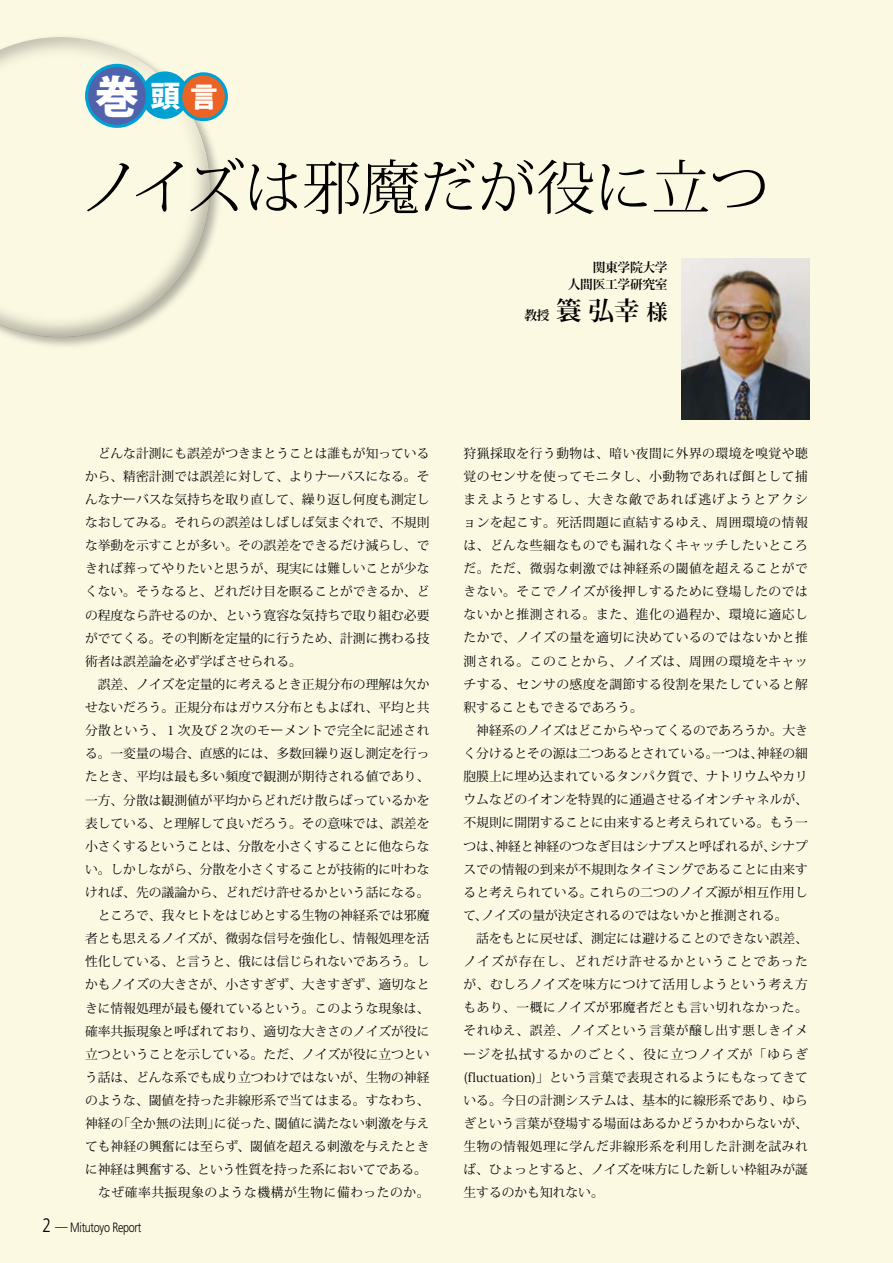
<style>
.page{position:relative;width:893px;height:1263px;background:#fcf9e3}
.page>*{position:absolute;margin:0;border:0;box-sizing:border-box;transform-origin:0 0}
.t1{font:300 58.95px "Koz Min Pro";letter-spacing:-.01em;color:#000}
.t2{font:800 43.95px "Koz Go Pro";color:#fff}
.t3{font:300 13.5px "Mitutoyo Frutiger";letter-spacing:-.02em;color:#000}
.t4{font:12.75px/23.1px "Koz Min Pro";color:#000}
.t5{font:12.75px/23.1px "Koz Min Pro";letter-spacing:.04em;color:#000}
.t6{font:700 12.75px/17px "Koz Min Pro";letter-spacing:-.025em;color:#000;text-align:right}
.s1{font-size:29.7px}
.s2{font-size:27.6px}
.s3{font-size:25.5px}
.s4{font-size:21.3px}
.s5{font-size:19.5px}
.s6{font-family:"Koz Go Std";font-weight:400;font-size:11.7px}
</style>
<div class="page">
<div style="left:0;top:33px;width:223px;height:317px;background:#000;opacity:.3"></div>
<div style="left:0;top:36px;width:196px;height:221px;background:#000;opacity:.3"></div>
<div style="left:0;top:80px;width:212px;height:259px;background:#000;opacity:.3"></div>
<img style="left:682px;top:258px;width:127px;height:162px">
<div style="left:142px;top:72px;width:46px;height:46px;background:#00a0d2;border-radius:50%"></div>
<div style="left:141px;top:71px;width:48px;height:48px;border:2px solid #00a0d2;border-radius:50%"></div>
<div style="left:87px;top:65px;width:61px;height:61px;background:#5062ac;border-radius:50%"></div>
<div style="left:85px;top:64px;width:64px;height:64px;border:3px solid #00a0d2;border-radius:50%"></div>
<div style="left:181px;top:74px;width:45px;height:46px;background:#ec6326;border-radius:50%"></div>
<div style="left:179px;top:72px;width:49px;height:49px;border:3px solid #00a0d2;border-radius:50%"></div>
<h2 class="t2" style="left:95px;top:68px;width:124px">巻<span class="s1">頭</span><span class="s2">言</span></h2>
<h1 class="t1" style="left:80px;top:146px;width:690px">ノイズは邪魔だが役に立つ</h1>
<p class="t6" style="left:568px;top:258px;width:101px">関東学院大学<br>人間医工学研究室</p>
<p class="t6" style="left:512px;top:306px;width:157px">　教授 <span class="s3">簑 弘幸</span> <span class="s4">様</span></p>
<p class="t4" style="left:85px;top:441px;width:346px">　どんな計測にも誤差がつきまとうことは誰もが知っているから、精密計測では誤差に対して、よりナーバスになる。そんなナーバスな気持ちを取り直して、繰り返し何度も測定しなおしてみる。それらの誤差はしばしば気まぐれで、不規則な挙動を示すことが多い。その誤差をできるだけ減らし、できれば葬ってやりたいと思うが、現実には難しいことが少なくない。そうなると、どれだけ目を瞑ることができるか、どの程度なら許せるのか、という寛容な気持ちで取り組む必要がでてくる。その判断を定量的に行うため、計測に携わる技術者は誤差論を必ず学ばさせられる。<br>　誤差、ノイズを定量的に考えるとき正規分布の理解は欠かせないだろう。正規分布はガウス分布ともよばれ、平均と共分散という、１次及び２次のモーメントで完全に記述される。一変量の場合、直感的には、多数回繰り返し測定を行ったとき、平均は最も多い頻度で観測が期待される値であり、一方、分散は観測値が平均からどれだけ散らばっているかを表している、と理解して良いだろう。その意味では、誤差を小さくするということは、分散を小さくすることに他ならない。しかしながら、分散を小さくすることが技術的に叶わなければ、先の議論から、どれだけ許せるかという話になる。　ところで、我々ヒトをはじめとする生物の神経系では邪魔者とも思えるノイズが、微弱な信号を強化し、情報処理を活性化している、と言うと、俄には信じられないであろう。しかもノイズの大きさが、小さすぎず、大きすぎず、適切なときに情報処理が最も優れているという。このような現象は、確率共振現象と呼ばれており、適切な大きさのノイズが役に立つということを示している。ただ、ノイズが役に立つという話は、どんな系でも成り立つわけではないが、生物の神経のような、閾値を持った非線形系で当てはまる。すなわち、神経の「全か無の法則」に従った、閾値に満たない刺激を与えても神経の興奮には至らず、閾値を超える刺激を与えたときに神経は興奮する、という性質を持った系においてである。　なぜ確率共振現象のような機構が生物に備わったのか。</p>
<p class="t5" style="left:463px;top:441px;width:346px">狩猟採取を行う動物は、暗い夜間に外界の環境を嗅覚や聴覚のセンサを使ってモニタし、小動物であれば餌として捕まえようとするし、大きな敵であれば逃げようとアクションを起こす。死活問題に直結するゆえ、周囲環境の情報は、どんな些細なものでも漏れなくキャッチしたいところだ。ただ、微弱な刺激では神経系の閾値を超えることができない。そこでノイズが後押しするために登場したのではないかと推測される。また、進化の過程か、環境に適応したかで、ノイズの量を適切に決めているのではないかと推測される。このことから、ノイズは、周囲の環境をキャッチする、センサの感度を調節する役割を果たしていると解釈することもできるであろう。<br>　神経系のノイズはどこからやってくるのであろうか。大きく分けるとその源は二つあるとされている。一つは、神経の細胞膜上に埋め込まれているタンパク質で、ナトリウムやカリウムなどのイオンを特異的に通過させるイオンチャネルが、不規則に開閉することに由来すると考えられている。もう一つは、神経と神経のつなぎ目はシナプスと呼ばれるが、シナプスでの情報の到来が不規則なタイミングであることに由来すると考えられている。これらの二つのノイズ源が相互作用して、ノイズの量が決定されるのではないかと推測される。<br>　話をもとに戻せば、測定には避けることのできない誤差、ノイズが存在し、どれだけ許せるかということであったが、むしろノイズを味方につけて活用しようという考え方もあり、一概にノイズが邪魔者だとも言い切れなかった。それゆえ、誤差、ノイズという言葉が醸し出す悪しきイメージを払拭するかのごとく、役に立つノイズが「ゆらぎ(fluctuation)」という言葉で表現されるようにもなってきている。今日の計測システムは、基本的に線形系であり、ゆらぎという言葉が登場する場面はあるかどうかわからないが、生物の情報処理に学んだ非線形系を利用した計測を試みれば、ひょっとすると、ノイズを味方にした新しい枠組みが誕生するのかも知れない。</p>
<p class="t3" style="left:43px;top:1219px;width:100px"><span class="s5">2</span> <span class="s6">—</span> Mitutoyo Report</p>
</div>
